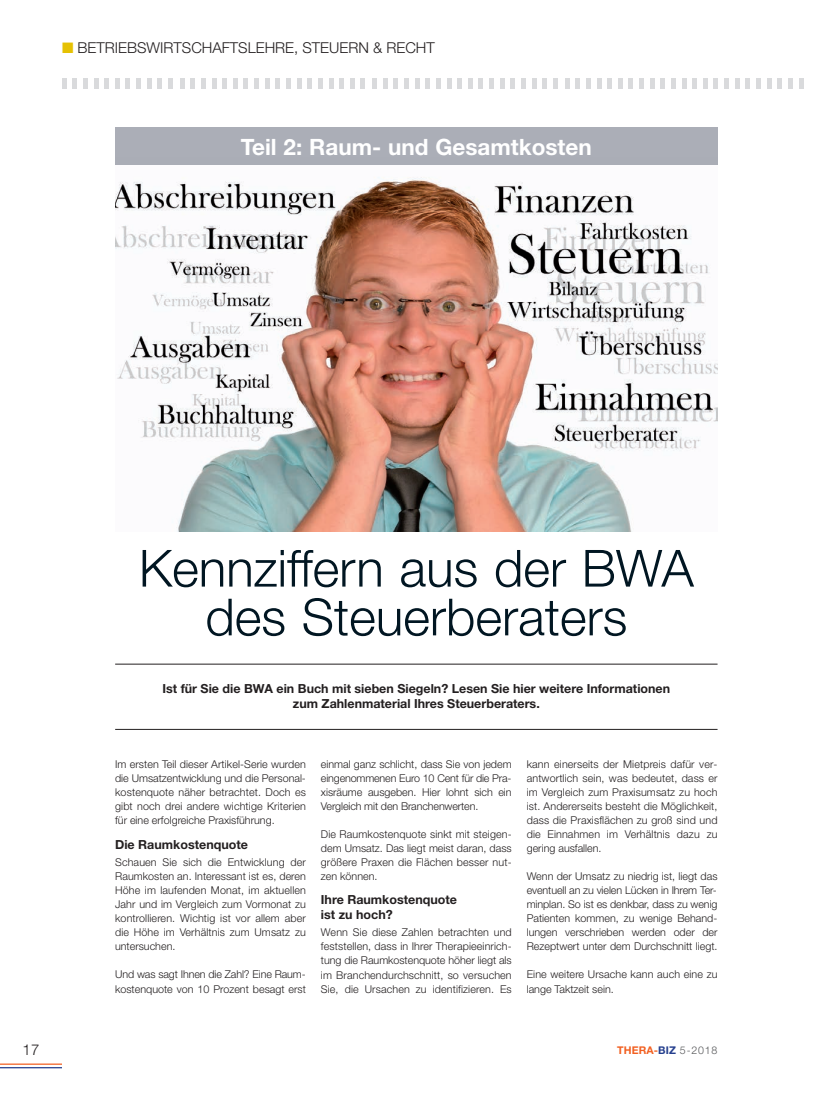
<style>
.page{position:relative;width:815px;height:1099px;background:#fff}
.page>*{position:absolute;margin:0;border:0;box-sizing:border-box;transform-origin:0 0}
.t1{font:300 51.25px/48.8px "Helvetica Neue";color:#011622;text-align:center}
.t2{font:700 22.5px "Helvetica Neue";color:#fff}
.t3{font:300 15px "Helvetica Neue";color:#231f20}
.t4{font:700 12.5px/15px "Helvetica Neue";color:#231f20}
.t5{font:300 10.75px/14px "Helvetica Neue";color:#231f20;text-align:justify}
.t6{font:700 10.62px "Helvetica Neue";letter-spacing:.01em;color:#f26021}
.s1{color:#e5c103}
.s2{color:#253f8e}
.s3{font-weight:300;color:#57585a}
</style>
<div class="page">
<hr style="left:62px;top:78px;width:4px;height:11px;background:#d9dadc">
<hr style="left:73px;top:78px;width:4px;height:11px;background:#d9dadc">
<div style="left:83px;top:78px;width:5px;height:11px;background:#d9dadc"></div>
<hr style="left:94px;top:78px;width:4px;height:11px;background:#d9dadc">
<hr style="left:105px;top:78px;width:4px;height:11px;background:#d9dadc">
<hr style="left:115px;top:78px;width:4px;height:11px;background:#d9dadc">
<hr style="left:126px;top:78px;width:4px;height:11px;background:#d9dadc">
<div style="left:136px;top:78px;width:5px;height:11px;background:#d9dadc"></div>
<hr style="left:147px;top:78px;width:4px;height:11px;background:#d9dadc">
<hr style="left:158px;top:78px;width:4px;height:11px;background:#d9dadc">
<div style="left:168px;top:78px;width:5px;height:11px;background:#d9dadc"></div>
<hr style="left:180px;top:78px;width:4px;height:11px;background:#d9dadc">
<hr style="left:191px;top:78px;width:4px;height:11px;background:#d9dadc">
<div style="left:201px;top:78px;width:5px;height:11px;background:#d9dadc"></div>
<hr style="left:212px;top:78px;width:4px;height:11px;background:#d9dadc">
<hr style="left:223px;top:78px;width:4px;height:11px;background:#d9dadc">
<hr style="left:233px;top:78px;width:4px;height:11px;background:#d9dadc">
<hr style="left:244px;top:78px;width:4px;height:11px;background:#d9dadc">
<div style="left:254px;top:78px;width:5px;height:11px;background:#d9dadc"></div>
<hr style="left:265px;top:78px;width:4px;height:11px;background:#d9dadc">
<hr style="left:276px;top:78px;width:4px;height:11px;background:#d9dadc">
<div style="left:286px;top:78px;width:5px;height:11px;background:#d9dadc"></div>
<hr style="left:297px;top:78px;width:4px;height:11px;background:#d9dadc">
<hr style="left:308px;top:78px;width:4px;height:11px;background:#d9dadc">
<div style="left:318px;top:78px;width:5px;height:11px;background:#d9dadc"></div>
<hr style="left:329px;top:78px;width:4px;height:11px;background:#d9dadc">
<hr style="left:340px;top:78px;width:4px;height:11px;background:#d9dadc">
<hr style="left:350px;top:78px;width:4px;height:11px;background:#d9dadc">
<hr style="left:361px;top:78px;width:4px;height:11px;background:#d9dadc">
<hr style="left:373px;top:78px;width:4px;height:11px;background:#d9dadc">
<hr style="left:383px;top:78px;width:4px;height:11px;background:#d9dadc">
<hr style="left:394px;top:78px;width:4px;height:11px;background:#d9dadc">
<div style="left:404px;top:78px;width:5px;height:11px;background:#d9dadc"></div>
<hr style="left:415px;top:78px;width:4px;height:11px;background:#d9dadc">
<hr style="left:426px;top:78px;width:4px;height:11px;background:#d9dadc">
<div style="left:436px;top:78px;width:5px;height:11px;background:#d9dadc"></div>
<hr style="left:447px;top:78px;width:4px;height:11px;background:#d9dadc">
<hr style="left:458px;top:78px;width:4px;height:11px;background:#d9dadc">
<hr style="left:468px;top:78px;width:4px;height:11px;background:#d9dadc">
<hr style="left:479px;top:78px;width:4px;height:11px;background:#d9dadc">
<div style="left:489px;top:78px;width:5px;height:11px;background:#d9dadc"></div>
<hr style="left:500px;top:78px;width:4px;height:11px;background:#d9dadc">
<hr style="left:511px;top:78px;width:4px;height:11px;background:#d9dadc">
<div style="left:521px;top:78px;width:5px;height:11px;background:#d9dadc"></div>
<hr style="left:532px;top:78px;width:4px;height:11px;background:#d9dadc">
<hr style="left:543px;top:78px;width:4px;height:11px;background:#d9dadc">
<hr style="left:553px;top:78px;width:4px;height:11px;background:#d9dadc">
<hr style="left:565px;top:78px;width:4px;height:11px;background:#d9dadc">
<hr style="left:576px;top:78px;width:4px;height:11px;background:#d9dadc">
<div style="left:586px;top:78px;width:5px;height:11px;background:#d9dadc"></div>
<hr style="left:597px;top:78px;width:4px;height:11px;background:#d9dadc">
<hr style="left:608px;top:78px;width:4px;height:11px;background:#d9dadc">
<hr style="left:618px;top:78px;width:4px;height:11px;background:#d9dadc">
<hr style="left:629px;top:78px;width:4px;height:11px;background:#d9dadc">
<div style="left:639px;top:78px;width:5px;height:11px;background:#d9dadc"></div>
<hr style="left:650px;top:78px;width:4px;height:11px;background:#d9dadc">
<hr style="left:661px;top:78px;width:4px;height:11px;background:#d9dadc">
<div style="left:671px;top:78px;width:5px;height:11px;background:#d9dadc"></div>
<hr style="left:682px;top:78px;width:4px;height:11px;background:#d9dadc">
<hr style="left:693px;top:78px;width:4px;height:11px;background:#d9dadc">
<hr style="left:703px;top:78px;width:4px;height:11px;background:#d9dadc">
<hr style="left:714px;top:78px;width:4px;height:11px;background:#d9dadc">
<div style="left:724px;top:78px;width:5px;height:11px;background:#d9dadc"></div>
<hr style="left:735px;top:78px;width:4px;height:11px;background:#d9dadc">
<hr style="left:746px;top:78px;width:4px;height:11px;background:#d9dadc">
<div style="left:756px;top:78px;width:5px;height:11px;background:#d9dadc"></div>
<hr style="left:767px;top:78px;width:4px;height:11px;background:#d9dadc">
<hr style="left:778px;top:78px;width:4px;height:11px;background:#d9dadc">
<hr style="left:788px;top:78px;width:4px;height:11px;background:#d9dadc">
<hr style="left:799px;top:78px;width:4px;height:11px;background:#d9dadc">
<hr style="left:115px;top:663px;width:603px;height:1px;background:#231f20">
<hr style="left:115px;top:729px;width:603px;height:1px;background:#231f20">
<img style="left:115px;top:177px;width:603px;height:354px">
<div style="left:115px;top:128px;width:603px;height:37px;background:#abaeb7"></div>
<hr style="left:0;top:1063px;width:62px;height:1px;background:#f26021">
<hr style="left:0;top:1067px;width:62px;height:1px;background:#253f8e">
<h3 class="t3" style="left:62px;top:42px;width:374px"><span class="s1">■</span> BETRIEBSWIRTSCHAFTSLEHRE, STEUERN &amp; RECHT</h3>
<h2 class="t2" style="left:241px;top:139px;width:352px">Teil 2: Raum- und Gesamtkosten</h2>
<h1 class="t1" style="left:139px;top:549px;width:556px">Kennziffern aus der BWA des Steuerberaters</h1>
<p class="t4" style="left:162px;top:682px;width:509px;text-align:center">Ist für Sie die BWA ein Buch mit sieben Siegeln? Lesen Sie hier weitere Informationen zum Zahlenmaterial Ihres Steuerberaters.</p>
<p class="t5" style="left:115px;top:758px;width:192px">Im ersten Teil dieser Artikel-Serie wurden die Umsatzentwicklung und die Personal&shy;kostenquote näher betrachtet. Doch es gibt noch drei andere wichtige Kriterien für eine erfolgreiche Praxisführung.</p>
<p class="t4" style="left:115px;top:837px;width:134px">Die Raumkostenquote</p>
<p class="t5" style="left:115px;top:856px;width:192px">Schauen Sie sich die Entwicklung der Raumkosten an. Interessant ist es, deren Höhe im laufenden Monat, im aktuellen Jahr und im Vergleich zum Vormonat zu kontrollieren. Wichtig ist vor allem aber die Höhe im Verhältnis zum Umsatz zu untersuchen.</p>
<p class="t5" style="left:115px;top:968px;width:192px">Und was sagt Ihnen die Zahl? Eine Raum&shy;kostenquote von 10 Prozent be sagt erst</p>
<p class="t5" style="left:321px;top:758px;width:192px">einmal ganz schlicht, dass Sie von jedem eingenommenen Euro 10 Cent für die Pra&shy;xisräume ausgeben. Hier lohnt sich ein Vergleich mit den Branchen werten.</p>
<p class="t5" style="left:321px;top:828px;width:192px">Die Raumkostenquote sinkt mit steigen&shy;dem Umsatz. Das liegt meist daran, dass größere Praxen die Flächen besser nut&shy;zen können.</p>
<p class="t4" style="left:321px;top:892px;width:138px">Ihre Raumkostenquote ist zu hoch?</p>
<p class="t5" style="left:321px;top:926px;width:192px">Wenn Sie diese Zahlen betrachten und feststellen, dass in Ihrer Therapieeinrich&shy;tung die Raumkostenquote höher liegt als im Branchendurchschnitt, so versuchen Sie, die Ursachen zu identifizieren. Es</p>
<p class="t5" style="left:527px;top:758px;width:192px">kann einerseits der Mietpreis dafür ver&shy;antwortlich sein, was bedeutet, dass er im Vergleich zum Praxisumsatz zu hoch ist. Andererseits besteht die Möglichkeit, dass die Praxisflächen zu groß sind und die Einnahmen im Verhältnis dazu zu gering ausfallen.</p>
<p class="t5" style="left:527px;top:870px;width:192px">Wenn der Umsatz zu niedrig ist, liegt das eventuell an zu vielen Lücken in Ihrem Ter&shy;minplan. So ist es denkbar, dass zu wenig Patienten kommen, zu wenige Behand - lungen verschrieben werden oder der Rezeptwert unter dem Durchschnitt liegt.</p>
<p class="t5" style="left:527px;top:968px;width:192px">Eine weitere Ursache kann auch eine zu lange Taktzeit sein.</p>
<h3 class="t3" style="left:23px;top:1044px;width:18px">17</h3>
<p class="t6" style="left:617px;top:1046px;width:102px">THERA-<span class="s2">BIZ</span> <span class="s3">5-2018</span></p>
</div>
